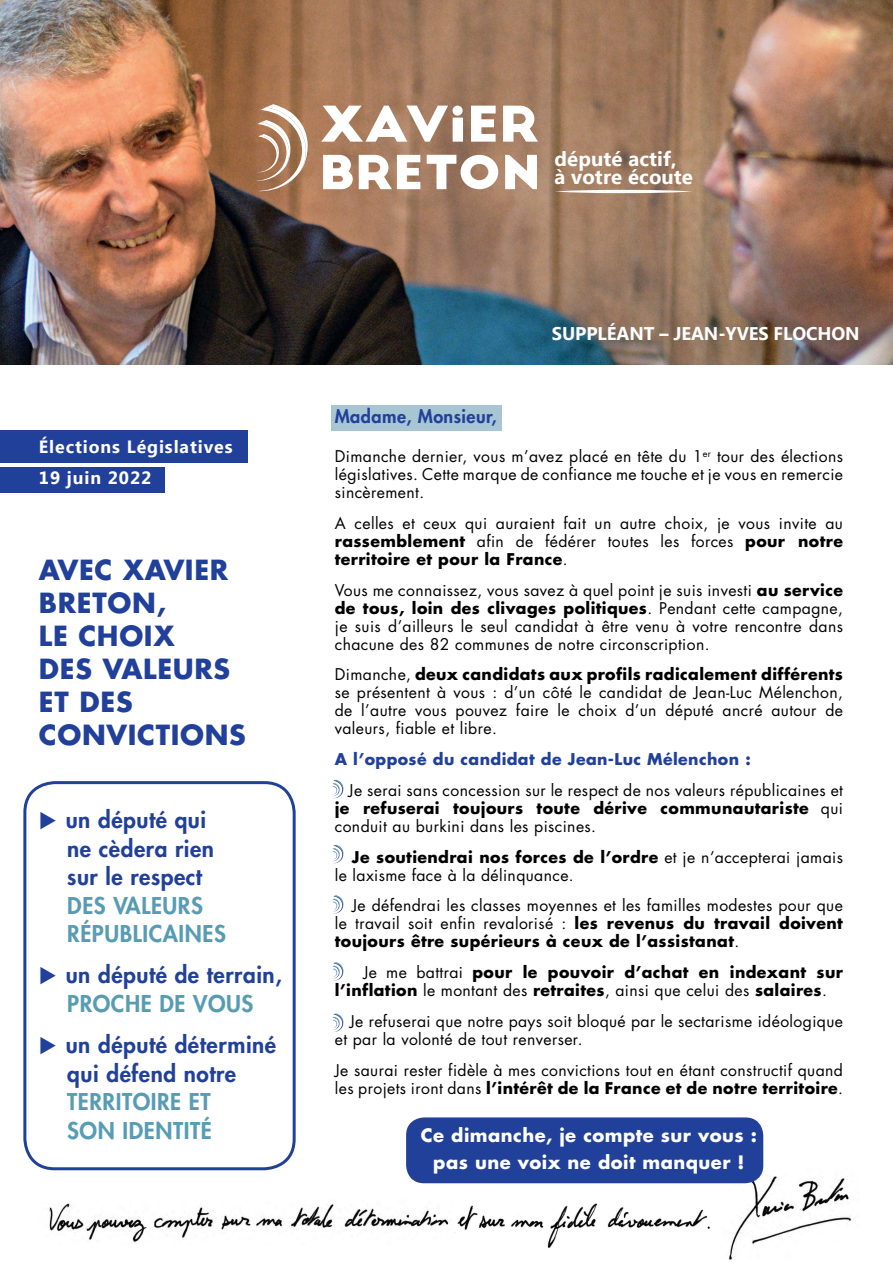
<style>
.page{position:relative;width:893px;height:1263px;background:#fff}
.page>*{position:absolute;margin:0;border:0;box-sizing:border-box;transform-origin:0 0}
.t1{font:700 27px/33px "Futura Std";letter-spacing:.025em;color:#21409a}
.t2{font:800 22.5px/28.5px "Futura Std";letter-spacing:.025em;color:#21409a;text-align:center}
.t3{font:800 22.5px/28.5px "Futura Std";letter-spacing:.025em;color:#579cb3}
.t4{font:700 20.4px/18.6px "Ebrima";letter-spacing:.005em;color:#fff}
.t5{font:700 18.3px "Ebrima";letter-spacing:-.005em;color:#fff}
.t6{font:700 18px/27px "Futura Std";letter-spacing:.025em;color:#fff;text-align:center}
.t7{font:800 18px "Futura Std";letter-spacing:.025em;color:#21409a}
.t8{font:700 17.7px/31.5px "Ebrima";letter-spacing:.05em;color:#fff}
.t9{font:15.75px/18px "Futura Std";letter-spacing:.025em;color:#000;text-align:justify}
.t10{font:700 15.75px/18px "Futura Std";letter-spacing:.025em;color:#000}
.t11{font:700 15.75px "Futura Std";letter-spacing:.025em;color:#21409a}
.s1{color:#579cb3}
.s2{font-weight:700}
.s3{font-weight:400}
</style>
<div class="page">
<div style="left:23px;top:781px;width:273px;height:389px;border:3px solid #21409a;border-radius:30px"></div>
<div style="left:0;top:431px;width:247px;height:32px;background:#21409a"></div>
<div style="left:0;top:467px;width:164px;height:26px;background:#21409a"></div>
<img style="left:0;top:0;width:893px;height:365px">
<svg style="left:323px;top:155px;width:214px;height:34px"></svg>
<svg style="left:321px;top:106px;width:217px;height:36px"></svg>
<svg style="left:555px;top:190px;width:138px;height:3px"></svg>
<svg style="left:255px;top:104px;width:53px;height:88px"></svg>
<div style="left:332px;top:405px;width:170px;height:26px;background:#a8c5d3"></div>
<img style="left:49px;top:1203px;width:400px;height:40px">
<img style="left:455px;top:1203px;width:255px;height:45px">
<img style="left:719px;top:1169px;width:133px;height:91px">
<svg style="left:332px;top:780px;width:12px;height:18px"></svg>
<svg style="left:332px;top:845px;width:12px;height:18px"></svg>
<svg style="left:332px;top:895px;width:12px;height:19px"></svg>
<svg style="left:332px;top:962px;width:12px;height:19px"></svg>
<svg style="left:332px;top:1013px;width:12px;height:19px"></svg>
<div style="left:406px;top:1117px;width:357px;height:66px;background:#21409a;border-radius:18px"></div>
<p class="t4" style="left:555px;top:150px;width:140px">député actif,<br>à votre écoute</p>
<p class="t8" style="left:39px;top:431px;width:195px">Élections Législatives<br>19 juin 2022</p>
<h1 class="t1" style="left:39px;top:553px;width:208px">AVEC XAVIER<br>BRETON,<br>LE CHOIX<br>DES VALEURS<br>ET DES<br>CONVICTIONS</h1>
<h2 class="t2" style="left:67px;top:805px;width:148px;text-align:left;text-indent:-28px">◆ un député qui ne cèdera rien sur le respect</h2>
<h2 class="t3" style="left:67px;top:891px;width:160px">DES VALEURS<br>RÉPUBLICAINES</h2>
<h2 class="t2" style="left:39px;top:961px;width:244px">◆ un député de terrain,<br><span class="s1">PROCHE DE VOUS</span></h2>
<h2 class="t2" style="left:39px;top:1030px;width:239px">◆ un député déterminé qui défend notre</h2>
<h2 class="t3" style="left:67px;top:1087px;width:146px">TERRITOIRE ET<br>SON IDENTITÉ</h2>
<p class="t5" style="left:552px;top:320px;width:309px">SUPPLÉANT – JEAN-YVES FLOCHON</p>
<p class="t7" style="left:335px;top:405px;width:163px">Madame, Monsieur,</p>
<p class="t9" style="left:335px;top:447px;width:510px">Dimanche dernier, vous m’avez placé en tête du 1<sup>er</sup> tour des élections législatives. Cette marque de confiance me touche et je vous en remercie sincèrement.</p>
<p class="t9" style="left:335px;top:514px;width:510px">A celles et ceux qui auraient fait un autre choix, je vous invite au <span class="s2">rassemblement</span> afin de fédérer toutes les forces <span class="s2">pour notre territoire et pour la France</span>.</p>
<p class="t9" style="left:335px;top:581px;width:510px">Vous me connaissez, vous savez à quel point je suis investi <span class="s2">au service de tous, loin des clivages politiques</span>. Pendant cette campagne, je suis d’ailleurs le seul candidat à être venu à votre rencontre dans chacune des 82 communes de notre circonscription.</p>
<p class="t9" style="left:335px;top:666px;width:510px">Dimanche, <span class="s2">deux candidats aux profils radicalement différents </span>se présentent à vous : d’un côté le candidat de Jean-Luc Mélenchon, de l’autre vous pouvez faire le choix d’un député ancré autour de valeurs, fiable et libre.</p>
<p class="t11" style="left:335px;top:749px;width:417px">A l’opposé du candidat de Jean-Luc Mélenchon :</p>
<p class="t9" style="left:335px;top:781px;width:510px;text-indent:14px">Je serai sans concession sur le respect de nos valeurs républicaines et <span class="s2">je refuserai toujours toute dérive communautariste</span> qui conduit au burkini dans les piscines.</p>
<p class="t9" style="left:335px;top:848px;width:510px;text-indent:17px"><span class="s2">Je soutiendrai nos forces de l’ordre</span> et je n’accepterai jamais le laxisme face à la délinquance.</p>
<p class="t9" style="left:335px;top:897px;width:510px;text-indent:17px">Je défendrai les classes moyennes et les familles modestes pour que le travail soit enfin revalorisé : <span class="s2">les revenus du travail doivent toujours être supérieurs à ceux de l’assistanat</span>.</p>
<p class="t10" style="left:335px;top:963px;width:510px;text-indent:29px"><span class="s3">Je me battrai</span> pour le pouvoir d’achat en indexant sur l’inflation <span class="s3">le montant des</span> retraites<span class="s3">, ainsi que celui des</span> salaires<span class="s3">.</span></p>
<p class="t9" style="left:335px;top:1012px;width:510px;text-indent:15px">Je refuserai que notre pays soit bloqué par le sectarisme idéologique et par la volonté de tout renverser.</p>
<p class="t9" style="left:335px;top:1061px;width:510px">Je saurai rester fidèle à mes convictions tout en étant constructif quand les projets iront dans <span class="s2">l’intérêt de la France et de notre territoire</span>.</p>
<p class="t6" style="left:421px;top:1121px;width:337px">Ce dimanche, je compte sur vous : pas une voix ne doit manquer !</p>
</div>
